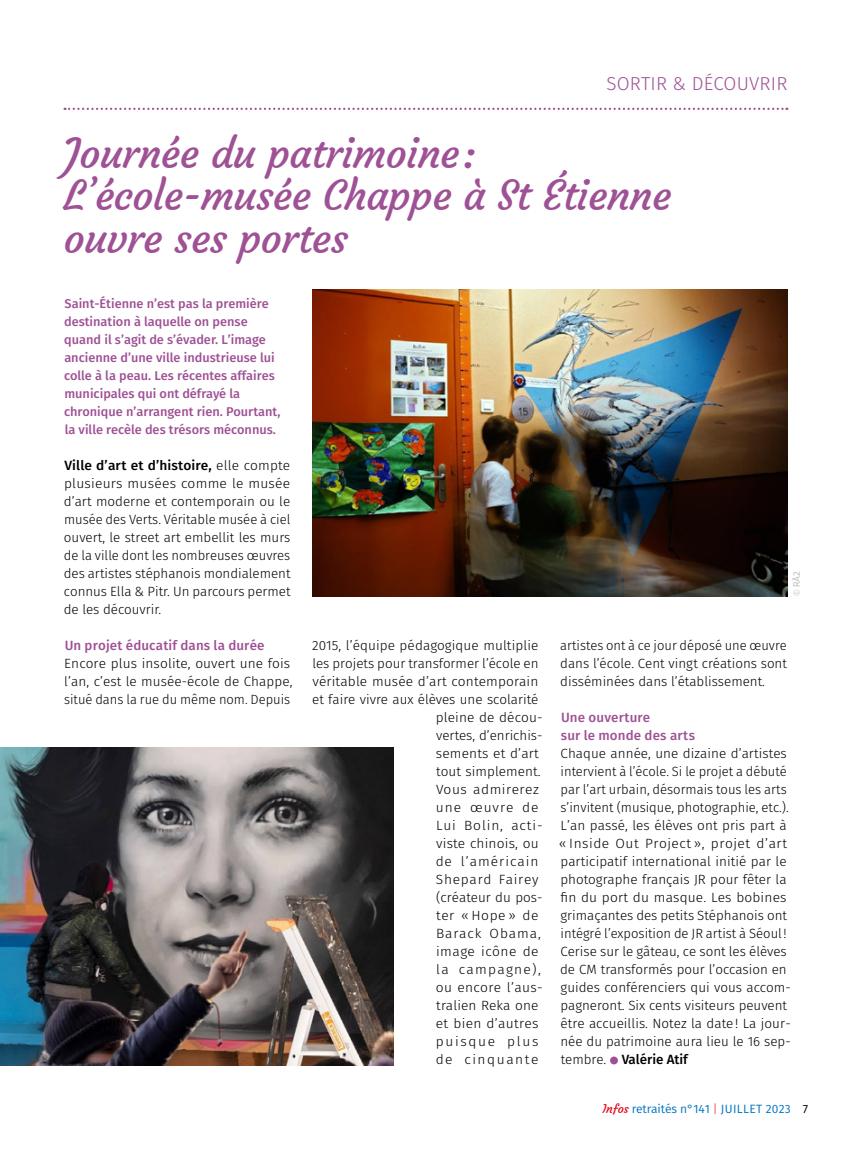
<style>
.page{position:relative;width:851px;height:1149px;background:#fff}
.page>*{position:absolute;margin:0;border:0;box-sizing:border-box;transform-origin:0 0}
.t1{font:41.25px/42.5px "Courgette";letter-spacing:-.015em;color:#9f5195}
.t2{font:300 18.75px "Fira Sans";letter-spacing:.01em;color:#9f5195}
._3_TEXTE_COURANT_sans_retrait{font:300 13.35px/18px "Fira Sans";color:#000}
._4_TEXTE_COURANT_avec_retrait{font:500 13.35px/18px "Fira Sans";letter-spacing:.01em;color:#9f5195}
._3_TEXTE_COURANT_sans_retrait-2{font:300 13.35px "Fira Sans";letter-spacing:.065em;color:#000}
._3_TEXTE_COURANT_sans_retrait-3{font:300 13.35px "Fira Sans";letter-spacing:.035em;color:#000}
._3_TEXTE_COURANT_sans_retrait-4{font:300 13.35px "Fira Sans";letter-spacing:.07em;color:#000}
._3_TEXTE_COURANT_sans_retrait-5{font:300 13.35px "Fira Sans";letter-spacing:.025em;color:#000}
._3_TEXTE_COURANT_sans_retrait-6{font:300 13.35px "Fira Sans";letter-spacing:.02em;color:#000}
._3_TEXTE_COURANT_sans_retrait-7{font:300 13.35px "Fira Sans";letter-spacing:.05em;color:#000}
._3_TEXTE_COURANT_sans_retrait-8{font:300 13.35px "Fira Sans";letter-spacing:.09em;color:#000}
._3_TEXTE_COURANT_sans_retrait-9{font:300 13.35px "Fira Sans";letter-spacing:.04em;color:#000}
._3_TEXTE_COURANT_sans_retrait-10{font:300 13.35px "Fira Sans";letter-spacing:.12em;color:#000}
._3_TEXTE_COURANT_sans_retrait-11{font:300 13.35px "Fira Sans";letter-spacing:.115em;color:#000}
._3_TEXTE_COURANT_sans_retrait-12{font:500 12.75px/18px "Fira Sans";color:#9f5195}
.t3{font:12px "Fira Sans";letter-spacing:-.005em;color:#0075bf}
.CREDIT_PHOTO{font:9px "Gotham Narrow";color:#b3b2b2}
.s1{font-weight:500}
.s2{font-family:"Courgette";color:#e30613}
.s3{color:#ea5160}
.s4{color:#000}
</style>
<div class="page">
<svg style="left:65px;top:108px;width:722px;height:2px"></svg>
<img style="left:312px;top:290px;width:475px;height:306px">
<img style="left:0;top:747px;width:393px;height:317px">
<div style="left:610px;top:1056px;width:8px;height:8px;background:#9f5195;border-radius:50%"></div>
<h2 class="t2" style="left:606px;top:70px;width:182px">SORTIR &amp; DÉCOUVRIR</h2>
<p class="t1" style="left:64px;top:132px;width:609px">Journée du patrimoine:<br>L’école-musée Chappe à St Étienne ouvre ses portes</p>
<p class="_3_TEXTE_COURANT_sans_retrait-12" style="left:64px;top:295px;width:218px">Saint-Étienne n’est pas la première destination à laquelle on pense quand il s’agit de s’évader. L’image ancienne d’une ville industrieuse lui colle à la peau. Les récentes affaires municipales qui ont défrayé la chronique n’arrangent rien. Pourtant, la ville recèle des trésors méconnus.</p>
<p class="_3_TEXTE_COURANT_sans_retrait" style="left:64px;top:457px;width:228px;text-align:justify"><span class="s1">Ville d’art et d’histoire,</span> elle compte plusieurs musées comme le musée d’art moderne et contemporain ou le musée des Verts. Véritable musée à ciel ouvert, le street art embellit les murs de la ville dont les nombreuses œuvres des artistes stéphanois mondialement connus Ella &amp; Pitr. Un parcours permet de les découvrir.</p>
<p class="_4_TEXTE_COURANT_avec_retrait" style="left:65px;top:637px;width:201px">Un projet éducatif dans la durée</p>
<p class="_3_TEXTE_COURANT_sans_retrait" style="left:64px;top:655px;width:230px">Encore plus insolite, ouvert une fois l’an, c’est le musée-école de Chappe, situé dans la rue du même nom. Depuis</p>
<p class="CREDIT_PHOTO" style="left:791px;top:596px;width:26px;rotate:-90deg">© RÄ2</p>
<p class="_3_TEXTE_COURANT_sans_retrait" style="left:312px;top:637px;width:228px">2015, l’équipe pédagogique multiplie</p>
<p class="_3_TEXTE_COURANT_sans_retrait" style="left:312px;top:655px;width:227px">les projets pour transformer l’école en</p>
<p class="_3_TEXTE_COURANT_sans_retrait" style="left:312px;top:673px;width:227px">véritable musée d’art contemporain</p>
<p class="_3_TEXTE_COURANT_sans_retrait" style="left:312px;top:691px;width:228px">et faire vivre aux élèves une scolarité</p>
<p class="_3_TEXTE_COURANT_sans_retrait" style="left:436px;top:709px;width:108px">pleine de décou-</p>
<p class="_3_TEXTE_COURANT_sans_retrait" style="left:436px;top:727px;width:108px">vertes, d’enrichis-</p>
<p class="_3_TEXTE_COURANT_sans_retrait" style="left:436px;top:745px;width:104px">sements et d’art</p>
<p class="_3_TEXTE_COURANT_sans_retrait" style="left:436px;top:763px;width:106px">tout simplement.</p>
<p class="_3_TEXTE_COURANT_sans_retrait-3" style="left:436px;top:780px;width:104px">Vous admirerez</p>
<p class="_3_TEXTE_COURANT_sans_retrait-4" style="left:436px;top:798px;width:104px">une œuvre de</p>
<p class="_3_TEXTE_COURANT_sans_retrait-2" style="left:436px;top:816px;width:108px">Lui Bolin, acti-</p>
<p class="_3_TEXTE_COURANT_sans_retrait" style="left:436px;top:835px;width:104px">viste chinois, ou</p>
<p class="_3_TEXTE_COURANT_sans_retrait-4" style="left:435px;top:852px;width:104px">de l’américain</p>
<p class="_3_TEXTE_COURANT_sans_retrait-7" style="left:436px;top:870px;width:104px">Shepard Fairey</p>
<p class="_3_TEXTE_COURANT_sans_retrait" style="left:436px;top:889px;width:108px">(créateur du pos-</p>
<p class="_3_TEXTE_COURANT_sans_retrait-9" style="left:436px;top:906px;width:104px">ter « Hope » de</p>
<p class="_3_TEXTE_COURANT_sans_retrait-2" style="left:436px;top:924px;width:106px">Barack Obama,</p>
<p class="_3_TEXTE_COURANT_sans_retrait-3" style="left:436px;top:942px;width:104px">image icône de</p>
<p class="_3_TEXTE_COURANT_sans_retrait-8" style="left:436px;top:960px;width:106px">la campagne),</p>
<p class="_3_TEXTE_COURANT_sans_retrait-5" style="left:436px;top:978px;width:108px">ou encore l’aus-</p>
<p class="_3_TEXTE_COURANT_sans_retrait" style="left:436px;top:997px;width:104px">tralien Reka one</p>
<p class="_3_TEXTE_COURANT_sans_retrait-6" style="left:436px;top:1014px;width:104px">et bien d’autres</p>
<p class="_3_TEXTE_COURANT_sans_retrait-10" style="left:436px;top:1032px;width:104px">puisque plus</p>
<p class="_3_TEXTE_COURANT_sans_retrait-11" style="left:435px;top:1050px;width:104px">de cinquante</p>
<p class="_3_TEXTE_COURANT_sans_retrait" style="left:560px;top:637px;width:228px;text-align:justify">artistes ont à ce jour déposé une œuvre dans l’école. Cent vingt créations sont disséminées dans l’établissement.</p>
<p class="_4_TEXTE_COURANT_avec_retrait" style="left:560px;top:709px;width:136px">Une ouverture<br>sur le monde des arts</p>
<p class="_3_TEXTE_COURANT_sans_retrait" style="left:559px;top:745px;width:231px">Chaque année, une dizaine d’artistes intervient à l’école. Si le projet a débuté par l’art urbain, désormais tous les arts s’invitent (musique, photographie, etc.).<br>L’an passé, les élèves ont pris part à « Inside Out Project », projet d’art participatif international initié par le photographe français JR pour fêter la fin du port du masque. Les bobines grimaçantes des petits Stéphanois ont intégré l’exposition de JR artist à Séoul!</p>
<p class="_3_TEXTE_COURANT_sans_retrait" style="left:560px;top:943px;width:232px">Cerise sur le gâteau, ce sont les élèves de CM transformés pour l’occasion en guides conférenciers qui vous accom&shy;pagneront. Six cents visiteurs peuvent être accueillis. Notez la date! La jour&shy;née du patrimoine aura lieu le 16 sep&shy;tembre. <span class="s1">Valérie Atif</span></p>
<p class="t3" style="left:602px;top:1099px;width:207px"><span class="s2">Infos</span> retraités n°141 <span class="s3">|</span> JUILLET 2023 <span class="s4">7</span></p>
</div>
